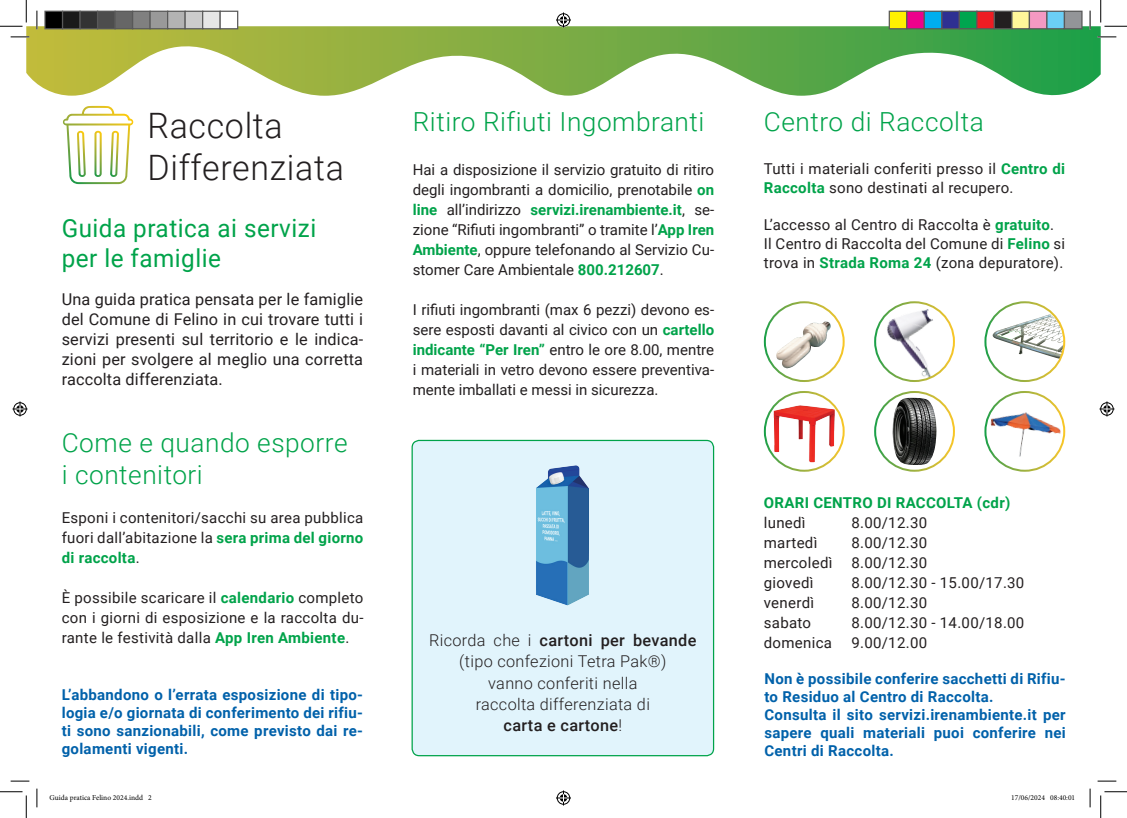
<style>
.page{position:relative;width:1127px;height:818px;background:#fff}
.page>*{position:absolute;margin:0;border:0;box-sizing:border-box;transform-origin:0 0}
.t1{font:300 35px/42px "Roboto";letter-spacing:.02em;color:#231f20}
.t2{font:300 26.25px/31.5px "Roboto";letter-spacing:.02em;color:#00a34a}
.t3{font:25px/30px "Roboto";letter-spacing:.02em;color:#00a34a}
.t4{font:16.25px/20px "Roboto";letter-spacing:.01em;color:#231f20;text-align:justify}
.t5{font:300 16.25px/21.2px "Roboto";letter-spacing:.02em;color:#231f20;text-align:center}
.t6{font:15px/20px "Roboto";letter-spacing:.02em;color:#231f20;text-align:justify}
.t7{font:700 15px/18px "Roboto";letter-spacing:.02em;color:#0161aa;text-align:justify}
.t8{font:700 15px "Roboto";letter-spacing:.02em;color:#00a34a}
.t9{font:7.5px "Minion Pro";color:#000}
.s1{font-weight:700;color:#00a34a}
.s2{font-weight:500}
</style>
<div class="page">
<svg style="left:26px;top:26px;width:1074px;height:70px"></svg>
<svg style="left:63px;top:106px;width:70px;height:78px"></svg>
<svg style="left:764px;top:392px;width:79px;height:79px"></svg>
<img style="left:773px;top:405px;width:61px;height:57px">
<div style="left:763px;top:391px;width:81px;height:81px;border:2px solid #fff;border-radius:50%"></div>
<img style="left:891px;top:398px;width:45px;height:67px">
<div style="left:873px;top:391px;width:81px;height:81px;border:2px solid #fff;border-radius:50%"></div>
<img style="left:985px;top:405px;width:78px;height:63px">
<div style="left:984px;top:391px;width:80px;height:81px;border:2px solid #fff;border-radius:50%"></div>
<img style="left:774px;top:321px;width:57px;height:47px">
<div style="left:763px;top:301px;width:81px;height:81px;border:2px solid #fff;border-radius:50%"></div>
<svg style="left:874px;top:302px;width:79px;height:79px"></svg>
<img style="left:879px;top:304px;width:70px;height:77px">
<div style="left:873px;top:301px;width:81px;height:81px;border:2px solid #fff;border-radius:50%"></div>
<img style="left:992px;top:315px;width:71px;height:44px">
<div style="left:984px;top:301px;width:80px;height:81px;border:2px solid #fff;border-radius:50%"></div>
<div style="left:412px;top:440px;width:301px;height:316px;background:#e1f4fc;border-radius:7px"></div>
<div style="left:411px;top:440px;width:303px;height:316px;border:1px solid #00a34a;border-radius:7px"></div>
<img style="left:536px;top:465px;width:53px;height:141px">
<svg style="left:11px;top:36px;width:18px;height:2px"></svg>
<svg style="left:1097px;top:36px;width:18px;height:2px"></svg>
<svg style="left:11px;top:780px;width:18px;height:2px"></svg>
<svg style="left:1097px;top:780px;width:18px;height:2px"></svg>
<svg style="left:36px;top:11px;width:2px;height:18px"></svg>
<svg style="left:36px;top:788px;width:2px;height:19px"></svg>
<svg style="left:1088px;top:11px;width:2px;height:18px"></svg>
<svg style="left:1089px;top:788px;width:1px;height:19px"></svg>
<svg style="left:0;top:0;width:27px;height:27px"></svg>
<svg style="left:0;top:791px;width:27px;height:27px"></svg>
<svg style="left:1100px;top:0;width:26px;height:27px"></svg>
<svg style="left:1100px;top:791px;width:26px;height:27px"></svg>
<svg style="left:556px;top:13px;width:15px;height:15px"></svg>
<svg style="left:556px;top:790px;width:15px;height:15px"></svg>
<svg style="left:13px;top:401px;width:15px;height:15px"></svg>
<svg style="left:1099px;top:401px;width:15px;height:15px"></svg>
<div style="left:45px;top:11px;width:18px;height:18px;background:#000"></div>
<div style="left:44px;top:11px;width:19px;height:18px;border:1px solid #595959"></div>
<div style="left:63px;top:11px;width:17px;height:18px;background:#1a1a1a"></div>
<div style="left:62px;top:11px;width:19px;height:18px;border:1px solid #595959"></div>
<div style="left:80px;top:11px;width:18px;height:18px;background:#333"></div>
<div style="left:79px;top:11px;width:19px;height:18px;border:1px solid #595959"></div>
<div style="left:98px;top:11px;width:17px;height:18px;background:#4d4d4d"></div>
<div style="left:97px;top:11px;width:19px;height:18px;border:1px solid #595959"></div>
<div style="left:115px;top:11px;width:18px;height:18px;background:#666"></div>
<div style="left:114px;top:11px;width:19px;height:18px;border:1px solid #595959"></div>
<div style="left:133px;top:11px;width:17px;height:18px;background:#808080"></div>
<div style="left:132px;top:11px;width:19px;height:18px;border:1px solid #595959"></div>
<div style="left:150px;top:11px;width:18px;height:18px;background:#999"></div>
<div style="left:149px;top:11px;width:19px;height:18px;border:1px solid #595959"></div>
<div style="left:168px;top:11px;width:17px;height:18px;background:#b3b3b3"></div>
<div style="left:167px;top:11px;width:19px;height:18px;border:1px solid #595959"></div>
<div style="left:185px;top:11px;width:18px;height:18px;background:#ccc"></div>
<div style="left:184px;top:11px;width:19px;height:18px;border:1px solid #595959"></div>
<div style="left:203px;top:11px;width:17px;height:18px;background:#e6e6e6"></div>
<div style="left:202px;top:11px;width:19px;height:18px;border:1px solid #595959"></div>
<div style="left:220px;top:11px;width:18px;height:18px;background:#fff"></div>
<div style="left:219px;top:11px;width:19px;height:18px;border:1px solid #595959"></div>
<div style="left:889px;top:11px;width:17px;height:18px;background:#fff101"></div>
<div style="left:888px;top:11px;width:19px;height:18px;border:1px solid #595959"></div>
<div style="left:906px;top:11px;width:18px;height:18px;background:#ed028c"></div>
<div style="left:905px;top:11px;width:19px;height:18px;border:1px solid #595959"></div>
<div style="left:924px;top:11px;width:17px;height:18px;background:#00aeef"></div>
<div style="left:923px;top:11px;width:19px;height:18px;border:1px solid #595959"></div>
<div style="left:941px;top:11px;width:18px;height:18px;background:#2e3092"></div>
<div style="left:940px;top:11px;width:19px;height:18px;border:1px solid #595959"></div>
<div style="left:959px;top:11px;width:17px;height:18px;background:#00a54f"></div>
<div style="left:958px;top:11px;width:19px;height:18px;border:1px solid #595959"></div>
<div style="left:976px;top:11px;width:18px;height:18px;background:#ee1d23"></div>
<div style="left:975px;top:11px;width:19px;height:18px;border:1px solid #595959"></div>
<div style="left:994px;top:11px;width:17px;height:18px;background:#231f20"></div>
<div style="left:993px;top:11px;width:19px;height:18px;border:1px solid #595959"></div>
<div style="left:1011px;top:11px;width:18px;height:18px;background:#fff79a"></div>
<div style="left:1010px;top:11px;width:19px;height:18px;border:1px solid #595959"></div>
<div style="left:1029px;top:11px;width:17px;height:18px;background:#f499c2"></div>
<div style="left:1028px;top:11px;width:19px;height:18px;border:1px solid #595959"></div>
<div style="left:1046px;top:11px;width:18px;height:18px;background:#6bcff6"></div>
<div style="left:1045px;top:11px;width:19px;height:18px;border:1px solid #595959"></div>
<div style="left:1064px;top:11px;width:17px;height:18px;background:#939598"></div>
<div style="left:1063px;top:11px;width:19px;height:18px;border:1px solid #595959"></div>
<h1 class="t1" style="left:147px;top:103px;width:198px">Raccolta<br>Differenziata</h1>
<h3 class="t3" style="left:62px;top:212px;width:256px">Guida pratica ai servizi per le famiglie</h3>
<p class="t4" style="left:62px;top:288px;width:303px">Una guida pratica pensata per le famiglie del Comune di Felino in cui trovare tutti i servizi presenti sul territorio e le indica&shy;zioni per svolgere al meglio una corretta raccolta differenziata.</p>
<h2 class="t2" style="left:62px;top:426px;width:287px">Come e quando esporre i contenitori</h2>
<p class="t6" style="left:62px;top:507px;width:303px">Esponi i contenitori/sacchi su area pubblica fuori dall’abitazione la <span class="s1">sera prima del giorno di raccolta</span>.</p>
<p class="t6" style="left:62px;top:587px;width:303px">È possibile scaricare il <span class="s1">calendario</span> completo con i giorni di esposizione e la raccolta du&shy;rante le festività dalla <span class="s1">App Iren Ambiente</span>.</p>
<p class="t7" style="left:62px;top:685px;width:303px">L’abbandono o l’errata esposizione di tipo&shy;logia e/o giornata di conferimento dei rifiu&shy;ti sono sanzionabili, come previsto dai re&shy;golamenti vigenti.</p>
<h2 class="t2" style="left:412px;top:105px;width:293px">Ritiro Rifiuti Ingombranti</h2>
<p class="t6" style="left:412px;top:159px;width:303px">Hai a disposizione il servizio gratuito di ritiro degli ingombranti a domicilio, prenotabile <span class="s1">on line</span> all’indirizzo <span class="s1">servizi.irenambiente.it</span>, se&shy;zione “Rifiuti ingombranti” o tramite l’<span class="s1">App Iren Ambiente</span>, oppure telefonando al Servizio Cu&shy;stomer Care Ambientale <span class="s1">800.212607</span>.</p>
<p class="t6" style="left:412px;top:299px;width:303px">I rifiuti ingombranti (max 6 pezzi) devono es&shy;sere esposti davanti al civico con un <span class="s1">cartello indicante “Per Iren”</span> entro le ore 8.00, mentre i materiali in vetro devono essere preventiva&shy;mente imballati e messi in sicurezza.</p>
<p class="t5" style="left:429px;top:629px;width:269px">Ricorda che i <span class="s2">cartoni per bevande </span>(tipo confezioni Tetra Pak®)<br>vanno conferiti nella<br>raccolta differenziata di<br><span class="s2">carta e cartone</span>!</p>
<h2 class="t2" style="left:763px;top:105px;width:221px">Centro di Raccolta</h2>
<p class="t6" style="left:763px;top:159px;width:303px;line-height:18.8px">Tutti i materiali conferiti presso il <span class="s1">Centro di<br>Raccolta</span> sono destinati al recupero.</p>
<p class="t6" style="left:763px;top:215px;width:303px;line-height:18.8px;text-align:left">L’accesso al Centro di Raccolta è <span class="s1">gratuito</span>.<br>Il Centro di Raccolta del Comune di <span class="s1">Felino</span> si trova in <span class="s1">Strada Roma 24</span> (zona depuratore).</p>
<p class="t8" style="left:763px;top:492px;width:248px">ORARI CENTRO DI RACCOLTA (cdr)</p>
<p class="t6" style="left:763px;top:512px;width:43px">lunedì</p>
<p class="t6" style="left:851px;top:512px;width:77px">8.00/12.30</p>
<p class="t6" style="left:763px;top:532px;width:55px">martedì</p>
<p class="t6" style="left:851px;top:532px;width:77px">8.00/12.30</p>
<p class="t6" style="left:763px;top:552px;width:70px">mercoledì</p>
<p class="t6" style="left:851px;top:552px;width:77px">8.00/12.30</p>
<p class="t6" style="left:763px;top:572px;width:51px">giovedì</p>
<p class="t6" style="left:851px;top:572px;width:174px">8.00/12.30 - 15.00/17.30</p>
<p class="t6" style="left:763px;top:592px;width:52px">venerdì</p>
<p class="t6" style="left:851px;top:592px;width:77px">8.00/12.30</p>
<p class="t6" style="left:763px;top:612px;width:49px">sabato</p>
<p class="t6" style="left:851px;top:612px;width:174px">8.00/12.30 - 14.00/18.00</p>
<p class="t6" style="left:763px;top:632px;width:70px">domenica</p>
<p class="t6" style="left:851px;top:632px;width:77px">9.00/12.00</p>
<p class="t7" style="left:764px;top:669px;width:303px;text-align:left">Non è possibile conferire sacchetti di Rifiu&shy;to Residuo al Centro di Raccolta.<br>Consulta il sito servizi.irenambiente.it per sapere quali materiali puoi conferire nei Centri di Raccolta.</p>
<p class="t9" style="left:49px;top:792px;width:104px">Guida pratica Felino 2024.indd 2</p>
<p class="t9" style="left:1010px;top:792px;width:65px">17/06/2024 08:40:01</p>
</div>
